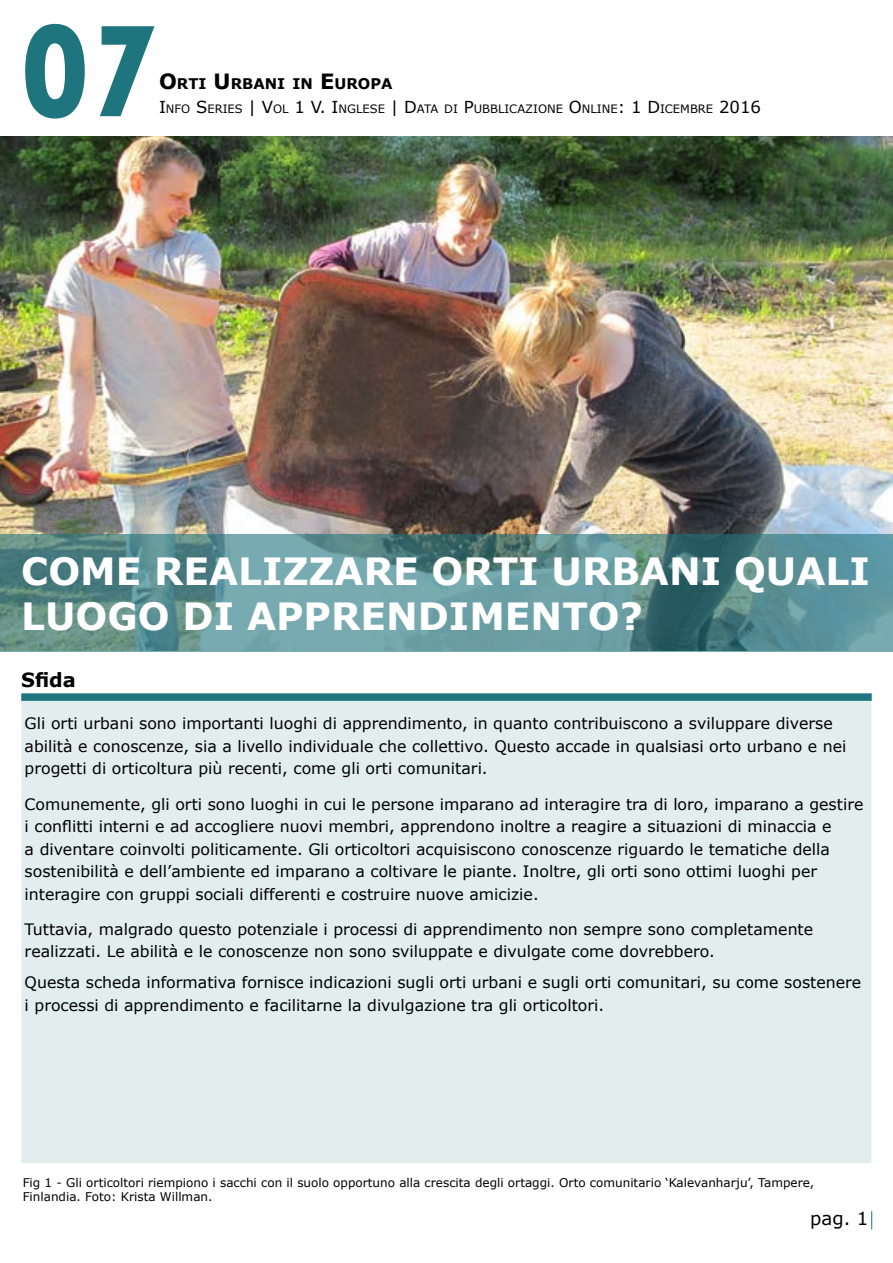
<style>
.page{position:relative;width:893px;height:1263px;background:#fff}
.page>*{position:absolute;margin:0;border:0;box-sizing:border-box;transform-origin:0 0}
.t1{font:800 condensed 138px "Tw Cen";color:#1f757e}
.t2{font:700 37.5px/45px "Verdana";color:#fff}
.t3{font:700 19.5px "Verdana";color:#000}
.t4{font:18.15px "Verdana";color:#000}
.t5{font:16.5px "Verdana";color:#000}
.t6{font:15.75px/22.5px "Verdana";color:#000}
.t7{font:700 14.7px "Verdana";color:#000}
.t8{font:12px/13.5px "Verdana";color:#000}
.t9{font:11.55px "Verdana";color:#000}
.s1{font-size:21px}
.s2{font-size:16.5px}
</style>
<div class="page">
<div style="left:21px;top:693px;width:851px;height:8px;background:#1f757e"></div>
<svg style="left:871px;top:1211px;width:1px;height:18px"></svg>
<img style="left:0;top:137px;width:893px;height:397px">
<svg style="left:0;top:534px;width:893px;height:117px;background:#5e9194"></svg>
<div style="left:21px;top:701px;width:850px;height:462px;background:#e2edee"></div>
<h1 class="t1" style="left:21px;top:-10px;width:137px">07</h1>
<p class="t7" style="left:159px;top:73px;width:49px"><span class="s1">O</span>RTI</p>
<p class="t7" style="left:214px;top:73px;width:73px"><span class="s1">U</span>RBANI</p>
<p class="t7" style="left:320px;top:73px;width:74px"><span class="s1">E</span>U ROPA</p>
<p class="t7" style="left:292px;top:73px;width:22px">IN</p>
<p class="t5" style="left:249px;top:96px;width:9px">|</p>
<p class="t5" style="left:391px;top:96px;width:9px">|</p>
<p class="t9" style="left:196px;top:101px;width:47px"><span class="s2">S</span>ERIES</p>
<p class="t5" style="left:295px;top:96px;width:33px">1 .V</p>
<p class="t9" style="left:159px;top:101px;width:33px"><span class="s2">I</span>NFO</p>
<p class="t9" style="left:262px;top:101px;width:28px"><span class="s2">V</span>OL</p>
<p class="t9" style="left:332px;top:101px;width:55px"><span class="s2">I</span>NGLESE</p>
<p class="t9" style="left:404px;top:101px;width:36px"><span class="s2">D</span>ATA</p>
<p class="t9" style="left:444px;top:101px;width:7px">DI</p>
<p class="t9" style="left:569px;top:101px;width:50px"><span class="s2">O</span>NLINE</p>
<p class="t5" style="left:618px;top:96px;width:25px">1:</p>
<p class="t9" style="left:464px;top:101px;width:101px"><span class="s2">P</span>UBBLICAZIONE</p>
<p class="t5" style="left:719px;top:96px;width:43px">2016</p>
<p class="t9" style="left:647px;top:101px;width:67px"><span class="s2">D</span>ICEMBRE</p>
<h2 class="t2" style="left:21px;top:548px;width:850px">COME REALIZZARE ORTI URBANI QUALI<br>LUOGO DI APPRENDIMENTO?</h2>
<p class="t3" style="left:21px;top:666px;width:56px">Sfida</p>
<p class="t6" style="left:25px;top:712px;width:823px">Gli orti urbani sono importanti luoghi di apprendimento, in quanto contribuiscono a sviluppare diverse abilità e conoscenze, sia a livello individuale che collettivo. Questo accade in qualsiasi orto urbano e nei progetti di orticoltura più recenti, come gli orti comunitari.</p>
<p class="t6" style="left:25px;top:792px;width:840px">Comunemente, gli orti sono luoghi in cui le persone imparano ad interagire tra di loro, imparano a gestire i conflitti interni e ad accogliere nuovi membri, apprendono inoltre a reagire a situazioni di minaccia e<br>a diventare coinvolti politicamente. Gli orticoltori acquisiscono conoscenze riguardo le tematiche della sostenibilità e dell’ambiente ed imparano a coltivare le piante. Inoltre, gli orti sono ottimi luoghi per interagire con gruppi sociali differenti e costruire nuove amicizie.</p>
<p class="t6" style="left:25px;top:918px;width:790px">Tuttavia, malgrado questo potenziale i processi di apprendimento non sempre sono completamente realizzati. Le abilità e le conoscenze non sono sviluppate e divulgate come dovrebbero.</p>
<p class="t6" style="left:25px;top:971px;width:838px">Questa scheda informativa fornisce indicazioni sugli orti urbani e sugli orti comunitari, su come sostenere i processi di apprendimento e facilitarne la divulgazione tra gli orticoltori.</p>
<p class="t8" style="left:23px;top:1176px;width:793px">Fig 1 - Gli orticoltori riempiono i sacchi con il suolo opportuno alla crescita degli ortaggi. Orto comunitario ‘Kalevanharju ,’ Tampere,<br>Finlandia. Foto: Krista Willman.</p>
<p class="t4" style="left:810px;top:1206px;width:60px">pag 1.</p>
</div>
